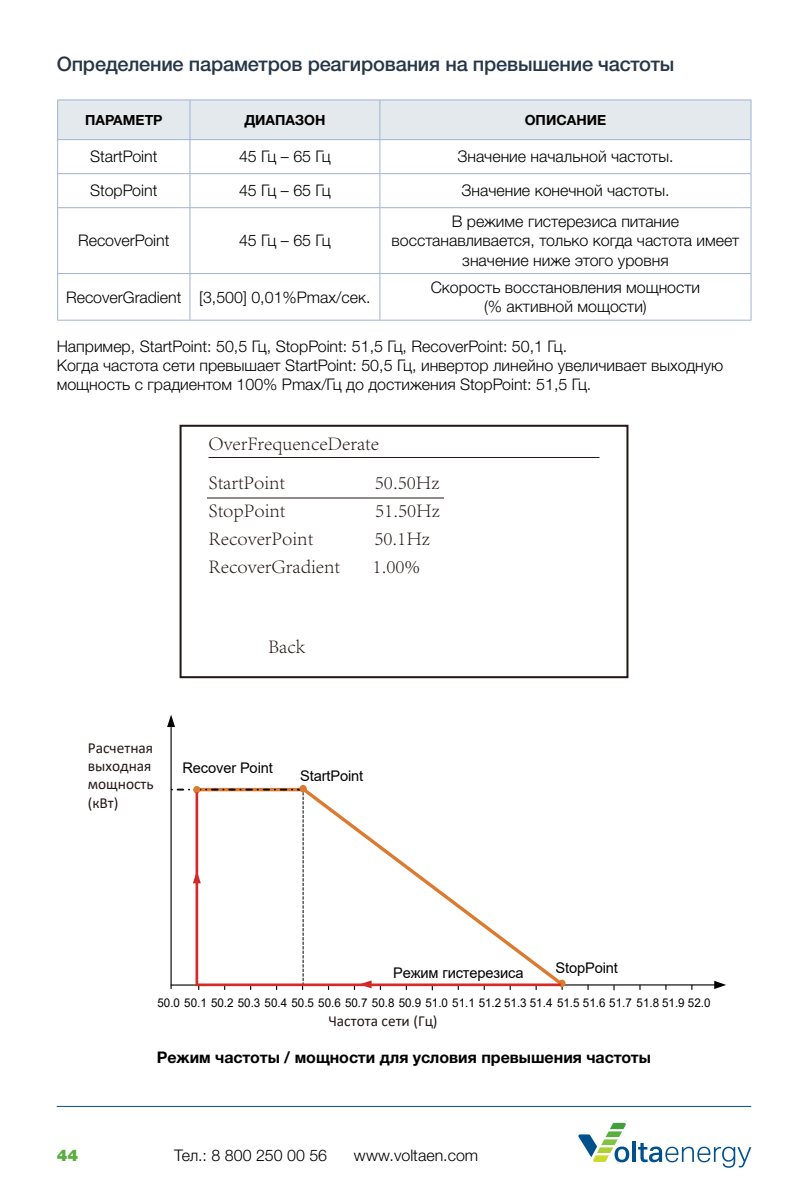
<style>
.page{position:relative;width:808px;height:1191px;background:#fff}
.page>*{position:absolute;margin:0;border:0;box-sizing:border-box;transform-origin:0 0}
.t1{font:500 20px "Helvetica Neue LTW1 G";letter-spacing:-.01em;color:#273748}
.t2{font:300 19.8px "Adobe Song Std";color:#231815}
.t3{font:300 16px/19.2px "Helvetica Neue LTW1 G";color:#000;text-align:center}
.t4{font:700 16px "Helvetica Neue LTW1 G";color:#000}
.t5{font:900 16px "Helvetica Neue LTW1 G";color:#5aae41}
.t6{font:15.4px/18.4px "Calibri";color:#231815}
.t7{font:14.6px "Arial";letter-spacing:-.01em;color:#010101}
.t8{font:700 14px "Helvetica Neue LTW1 G";color:#000}
.t9{font:12px "Arial";color:#010101;scale:.96 1}
</style>
<div class="page">
<hr style="left:57px;top:1106px;width:694px;height:1px;background:#00508c">
<svg style="left:578px;top:1122px;width:51px;height:40px"></svg>
<hr style="left:632px;top:1141px;width:4px;height:20px;background:#00508c">
<svg style="left:638px;top:1143px;width:113px;height:24px"></svg>
<div style="left:58px;top:101px;width:693px;height:38px;background:#e3e9ec"></div>
<hr style="left:57px;top:100px;width:133px;height:1px;background:#a0b3d3">
<hr style="left:57px;top:100px;width:1px;height:39px;background:#a0b3d3">
<hr style="left:190px;top:100px;width:190px;height:1px;background:#a0b3d3">
<hr style="left:190px;top:100px;width:1px;height:39px;background:#a0b3d3">
<hr style="left:380px;top:100px;width:371px;height:1px;background:#a0b3d3">
<hr style="left:380px;top:100px;width:1px;height:39px;background:#a0b3d3">
<hr style="left:751px;top:100px;width:1px;height:39px;background:#a0b3d3">
<hr style="left:57px;top:139px;width:133px;height:1px;background:#a0b3d3">
<hr style="left:57px;top:140px;width:1px;height:33px;background:#a0b3d3">
<hr style="left:190px;top:139px;width:190px;height:1px;background:#a0b3d3">
<hr style="left:190px;top:140px;width:1px;height:33px;background:#a0b3d3">
<hr style="left:380px;top:139px;width:371px;height:1px;background:#a0b3d3">
<hr style="left:380px;top:140px;width:1px;height:33px;background:#a0b3d3">
<hr style="left:751px;top:140px;width:1px;height:33px;background:#a0b3d3">
<hr style="left:57px;top:173px;width:133px;height:1px;background:#a0b3d3">
<hr style="left:57px;top:174px;width:1px;height:33px;background:#a0b3d3">
<hr style="left:190px;top:173px;width:190px;height:1px;background:#a0b3d3">
<hr style="left:190px;top:174px;width:1px;height:33px;background:#a0b3d3">
<hr style="left:380px;top:173px;width:371px;height:1px;background:#a0b3d3">
<hr style="left:380px;top:174px;width:1px;height:33px;background:#a0b3d3">
<hr style="left:751px;top:174px;width:1px;height:33px;background:#a0b3d3">
<hr style="left:57px;top:207px;width:133px;height:1px;background:#a0b3d3">
<hr style="left:57px;top:208px;width:1px;height:65px;background:#a0b3d3">
<hr style="left:190px;top:207px;width:190px;height:1px;background:#a0b3d3">
<hr style="left:190px;top:208px;width:1px;height:65px;background:#a0b3d3">
<hr style="left:380px;top:207px;width:371px;height:1px;background:#a0b3d3">
<hr style="left:380px;top:208px;width:1px;height:65px;background:#a0b3d3">
<hr style="left:751px;top:208px;width:1px;height:65px;background:#a0b3d3">
<hr style="left:57px;top:273px;width:133px;height:1px;background:#a0b3d3">
<hr style="left:57px;top:274px;width:1px;height:46px;background:#a0b3d3">
<hr style="left:190px;top:273px;width:190px;height:1px;background:#a0b3d3">
<hr style="left:190px;top:274px;width:1px;height:46px;background:#a0b3d3">
<hr style="left:380px;top:273px;width:371px;height:1px;background:#a0b3d3">
<hr style="left:380px;top:274px;width:1px;height:46px;background:#a0b3d3">
<hr style="left:751px;top:274px;width:1px;height:46px;background:#a0b3d3">
<hr style="left:57px;top:320px;width:133px;height:1px;background:#a0b3d3">
<hr style="left:190px;top:320px;width:190px;height:1px;background:#a0b3d3">
<hr style="left:380px;top:320px;width:371px;height:1px;background:#a0b3d3">
<div style="left:180px;top:425px;width:448px;height:253px;border:2px solid #221714"></div>
<hr style="left:208px;top:457px;width:391px;height:1px;background:#221714">
<hr style="left:207px;top:497px;width:237px;height:1px;background:#221714">
<hr style="left:170px;top:727px;width:2px;height:261px;background:#010101">
<svg style="left:167px;top:715px;width:8px;height:12px"></svg>
<hr style="left:171px;top:984px;width:544px;height:1px;background:#010101">
<svg style="left:714px;top:980px;width:12px;height:9px"></svg>
<svg style="left:298px;top:784px;width:269px;height:205px"></svg>
<div style="left:558px;top:979px;width:7px;height:8px;background:#dc7a2f;border-radius:50%"></div>
<svg style="left:171px;top:788px;width:133px;height:201px"></svg>
<div style="left:299px;top:785px;width:8px;height:7px;background:#dc7a2f;border-radius:50%"></div>
<hr style="left:196px;top:983px;width:365px;height:3px;background:#d52a27">
<div style="left:193px;top:786px;width:7px;height:7px;background:#dc7a2f;border-radius:50%"></div>
<hr style="left:196px;top:792px;width:2px;height:193px;background:#d52a27">
<p class="t1" style="left:57px;top:52px;width:619px">Определение параметров реагирования на превышение частоты</p>
<p class="t8" style="left:85px;top:111px;width:79px">ПАРАМЕТР</p>
<p class="t8" style="left:244px;top:111px;width:83px">ДИАПАЗОН</p>
<p class="t8" style="left:525px;top:111px;width:83px">ОПИСАНИЕ</p>
<p class="t3" style="left:90px;top:147px;width:69px">StartPoint</p>
<p class="t3" style="left:239px;top:147px;width:93px">45 Гц – 65 Гц</p>
<p class="t3" style="left:457px;top:147px;width:218px">Значение начальной частоты.</p>
<p class="t3" style="left:90px;top:181px;width:69px">StopPoint</p>
<p class="t3" style="left:239px;top:181px;width:93px">45 Гц – 65 Гц</p>
<p class="t3" style="left:461px;top:181px;width:210px">Значение конечной частоты.</p>
<p class="t3" style="left:78px;top:231px;width:93px">RecoverPoint</p>
<p class="t3" style="left:239px;top:231px;width:93px">45 Гц – 65 Гц</p>
<p class="t3" style="left:391px;top:212px;width:349px">В режиме гистерезиса питание восстанавливается, только когда частота имеет значение ниже этого уровня</p>
<p class="t3" style="left:66px;top:287px;width:306px">RecoverGradient [3,500] 0,01%Pmax/сек.</p>
<p class="t3" style="left:431px;top:278px;width:271px">Скорость восстановления мощности (% активной мощости)</p>
<p class="t3" style="left:57px;top:337px;width:668px;text-align:left">Например, StartPoint: 50,5 Гц, StopPoint: 51,5 Гц, RecoverPoint: 50,1 Гц.<br>Когда частота сети превышает StartPoint: 50,5 Гц, инвертор линейно увеличивает выходную мощность с градиентом 100% Pmax/Гц до достижения StopPoint: 51,5 Гц.</p>
<p class="t2" style="left:208px;top:431px;width:172px">OverFrequenceDerate</p>
<p class="t2" style="left:208px;top:471px;width:78px">StartPoint</p>
<p class="t2" style="left:375px;top:471px;width:66px">50.50Hz</p>
<p class="t2" style="left:208px;top:499px;width:78px">StopPoint</p>
<p class="t2" style="left:375px;top:499px;width:66px">51.50Hz</p>
<p class="t2" style="left:208px;top:527px;width:106px">RecoverPoint</p>
<p class="t2" style="left:374px;top:527px;width:57px">50.1Hz</p>
<p class="t2" style="left:208px;top:555px;width:133px">RecoverGradient</p>
<p class="t2" style="left:373px;top:555px;width:49px">1.00%</p>
<p class="t2" style="left:268px;top:635px;width:39px">Back</p>
<p class="t6" style="left:88px;top:738px;width:67px">Расчетная выходная мощность (кВт)</p>
<p class="t7" style="left:182px;top:757px;width:92px">Recover Point</p>
<p class="t7" style="left:300px;top:766px;width:65px">StartPoint</p>
<p class="t7" style="left:393px;top:963px;width:132px">Режим гистерезиса</p>
<p class="t7" style="left:555px;top:958px;width:64px">StopPoint</p>
<p class="t9" style="left:157px;top:994px;width:578px">50.0 50.1 50.2 50.3 50.4 50.5 50.6 50.7 50.8 50.9 51.0 51.1 51.2 51.3 51.4 51.5 51.6 51.7 51.8 51.9 52.0</p>
<p class="t6" style="left:328px;top:1011px;width:111px">Частота сети (Гц)</p>
<p class="t4" style="left:157px;top:1047px;width:495px">Режим частоты / мощности для условия превышения частоты</p>
<p class="t5" style="left:57px;top:1145px;width:23px">44</p>
<p class="t3" style="left:174px;top:1145px;width:155px">Тел.: 8 800 250 00 56</p>
<p class="t3" style="left:354px;top:1145px;width:126px">www.voltaen.com</p>
</div>
